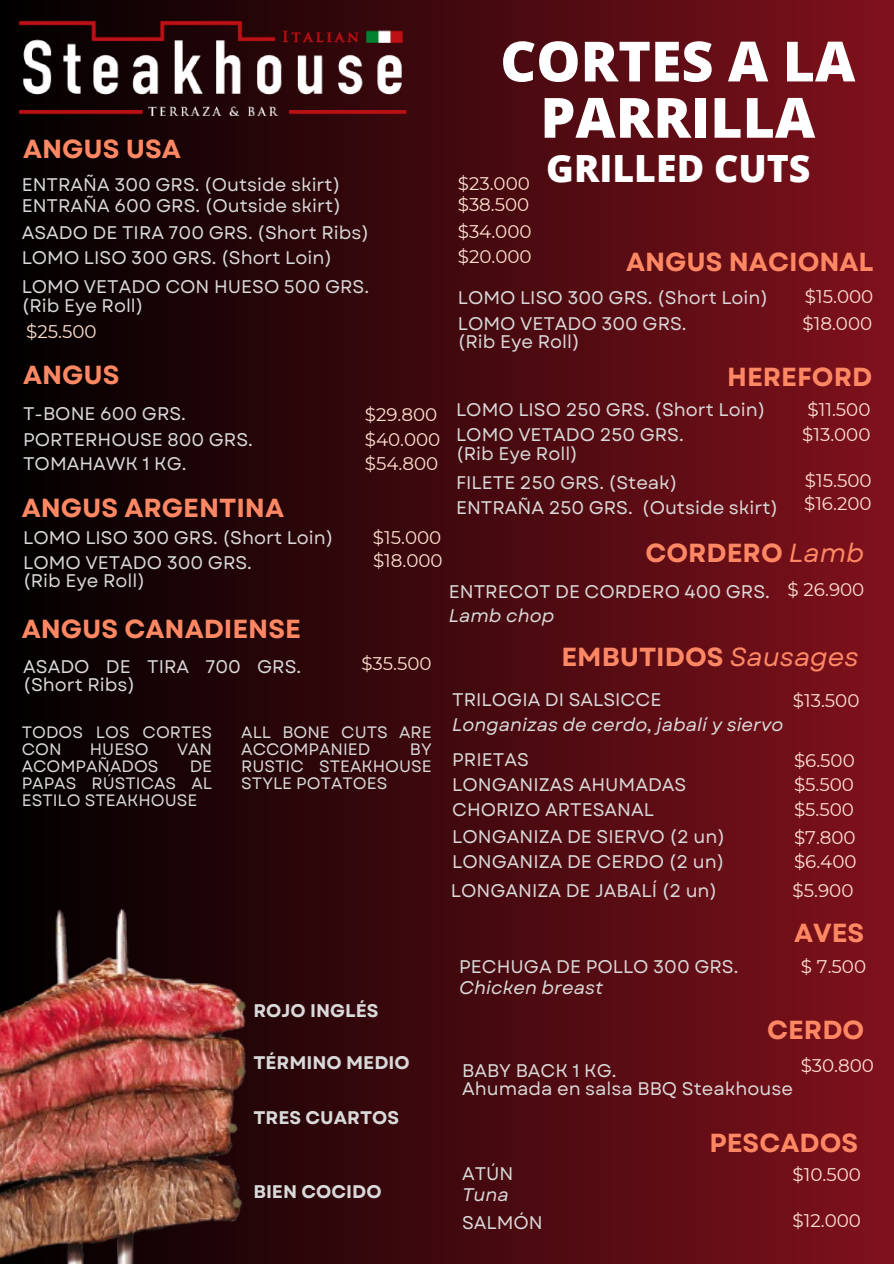
<style>
.page{position:relative;width:894px;height:1264px;background:#fff}
.page>*{position:absolute;margin:0;border:0;box-sizing:border-box;transform-origin:0 0}
.t1{font:800 55.5px/56.2px "Open Sans";color:#fff;text-align:center}
.t2{font:800 37.5px "Open Sans";color:#fff}
.t3{font:700 26.1px "Garet";color:#ff8864}
.t4{font:18.3px/18.6px "Garet";color:#d9d9d9}
.t5{font:18.3px "Montserrat";color:#ffe1d0}
.t6{font:italic 18.3px "Garet";color:#d9d9d9}
.t7{font:700 18.3px "Garet";color:#d9d9d9}
.t8{font:16.5px/16.8px "Garet";color:#d9d9d9}
.s1{font-weight:400;font-style:italic}
.s2{font-family:"Montserrat";color:#ffe1d0}
</style>
<div class="page">
<div style="left:0;top:0;width:893px;height:1263px;background:linear-gradient(to right,#000,#7f111c)"></div>
<img style="left:19px;top:20px;width:387px;height:95px">
<img style="left:0;top:878px;width:466px;height:385px">
<h1 class="t1" style="left:500px;top:32px;width:356px">CORTES A LA<br>PARRILLA</h1>
<h2 class="t2" style="left:546px;top:142px;width:266px">GRILLED CUTS</h2>
<h3 class="t3" style="left:23px;top:130px;width:159px">ANGUS USA</h3>
<p class="t4" style="left:22px;top:175px;width:320px">ENTRAÑA 300 GRS. (Outside skirt)</p>
<p class="t5" style="left:457px;top:172px;width:74px">$23.000</p>
<p class="t4" style="left:22px;top:224px;width:349px">ASADO DE TIRA 700 GRS. (Short Ribs)</p>
<p class="t5" style="left:457px;top:220px;width:75px">$34.000</p>
<p class="t4" style="left:22px;top:248px;width:312px">LOMO LISO 300 GRS. (Short Loin)</p>
<p class="t5" style="left:457px;top:245px;width:75px">$20.000</p>
<p class="t4" style="left:22px;top:196px;width:321px">ENTRAÑA 600 GRS. (Outside skirt)</p>
<p class="t5" style="left:457px;top:193px;width:73px">$38.500</p>
<h3 class="t3" style="left:626px;top:243px;width:249px">ANGUS NACIONAL</h3>
<p class="t4" style="left:457px;top:289px;width:312px">LOMO LISO 300 GRS. (Short Loin)</p>
<p class="t5" style="left:804px;top:285px;width:70px">$15.000</p>
<p class="t4" style="left:457px;top:314px;width:230px">LOMO VETADO 300 GRS. (Rib Eye Roll)</p>
<p class="t5" style="left:802px;top:312px;width:71px">$18.000</p>
<h3 class="t3" style="left:727px;top:358px;width:146px">HEREFORD</h3>
<p class="t4" style="left:456px;top:400px;width:311px">LOMO LISO 250 GRS. (Short Loin)</p>
<p class="t5" style="left:807px;top:398px;width:64px">$11.500</p>
<p class="t4" style="left:456px;top:425px;width:229px">LOMO VETADO 250 GRS. (Rib Eye Roll)</p>
<p class="t5" style="left:802px;top:423px;width:70px">$13.000</p>
<p class="t4" style="left:456px;top:473px;width:223px">FILETE 250 GRS. (Steak)</p>
<p class="t5" style="left:804px;top:469px;width:68px">$15.500</p>
<p class="t4" style="left:456px;top:498px;width:323px">ENTRAÑA 250 GRS. (Outside skirt)</p>
<p class="t5" style="left:803px;top:492px;width:69px">$16.200</p>
<h3 class="t3" style="left:645px;top:533px;width:220px">CORDERO <span class="s1">Lamb</span></h3>
<p class="t4" style="left:448px;top:582px;width:417px">ENTRECOT DE CORDERO 400 GRS. <span class="s2">$ 26.900</span></p>
<p class="t4" style="left:22px;top:278px;width:349px">LOMO VETADO CON HUESO 500 GRS. (Rib Eye Roll)</p>
<p class="t5" style="left:26px;top:321px;width:72px">$25.500</p>
<h3 class="t3" style="left:23px;top:356px;width:98px">ANGUS</h3>
<p class="t4" style="left:23px;top:405px;width:164px">T-BONE 600 GRS.</p>
<p class="t5" style="left:365px;top:403px;width:74px">$29.800</p>
<p class="t4" style="left:23px;top:430px;width:231px">PORTERHOUSE 800 GRS.</p>
<p class="t5" style="left:365px;top:428px;width:77px">$40.000</p>
<p class="t4" style="left:23px;top:454px;width:165px">TOMAHAWK 1 KG.</p>
<p class="t5" style="left:365px;top:452px;width:75px">$54.800</p>
<h3 class="t3" style="left:22px;top:488px;width:264px">ANGUS ARGENTINA</h3>
<p class="t4" style="left:23px;top:528px;width:312px">LOMO LISO 300 GRS. (Short Loin)</p>
<p class="t5" style="left:373px;top:526px;width:70px">$15.000</p>
<p class="t4" style="left:23px;top:553px;width:230px">LOMO VETADO 300 GRS. (Rib Eye Roll)</p>
<p class="t5" style="left:373px;top:549px;width:71px">$18.000</p>
<h3 class="t3" style="left:22px;top:610px;width:281px">ANGUS CANADIENSE</h3>
<p class="t4" style="left:23px;top:657px;width:279px">ASADO DE TIRA 700 GRS. (Short Ribs)</p>
<p class="t5" style="left:361px;top:652px;width:72px">$35.500</p>
<p class="t8" style="left:22px;top:724px;width:192px">TODOS LOS CORTES<br>CON</p>
<p class="t8" style="left:90px;top:741px;width:60px">HUESO</p>
<p class="t8" style="left:177px;top:741px;width:37px">VAN</p>
<p class="t8" style="left:22px;top:757px;width:138px">ACOMPAÑADOS</p>
<p class="t8" style="left:22px;top:757px;width:192px;text-align:justify;text-indent:168px">DE PAPAS RÚSTICAS AL ESTILO STEAKHOUSE</p>
<p class="t8" style="left:241px;top:724px;width:192px">ALL BONE CUTS ARE<br>ACCOMPANIED</p>
<p class="t8" style="left:241px;top:741px;width:192px;text-align:justify;text-indent:169px">BY RUSTIC STEAKHOUSE STYLE POTATOES</p>
<p class="t7" style="left:253px;top:997px;width:127px">ROJO INGLÉS</p>
<p class="t7" style="left:253px;top:1049px;width:158px">TÉRMINO MEDIO</p>
<p class="t7" style="left:253px;top:1104px;width:147px">TRES CUARTOS</p>
<p class="t7" style="left:253px;top:1178px;width:130px">BIEN COCIDO</p>
<p class="t6" style="left:448px;top:602px;width:107px">Lamb chop</p>
<h3 class="t3" style="left:561px;top:638px;width:299px">EMBUTIDOS <span class="s1">Sausages</span></h3>
<p class="t4" style="left:452px;top:690px;width:211px">TRILOGIA DI SALSICCE</p>
<p class="t5" style="left:792px;top:689px;width:68px">$13.500</p>
<p class="t6" style="left:452px;top:711px;width:332px">Longanizas de cerdo, jabalí y siervo</p>
<p class="t4" style="left:452px;top:750px;width:78px">PRIETAS</p>
<p class="t5" style="left:793px;top:749px;width:62px">$6.500</p>
<p class="t4" style="left:452px;top:775px;width:235px">LONGANIZAS AHUMADAS</p>
<p class="t5" style="left:793px;top:773px;width:61px">$5.500</p>
<p class="t4" style="left:452px;top:800px;width:203px">CHORIZO ARTESANAL</p>
<p class="t5" style="left:793px;top:798px;width:61px">$5.500</p>
<p class="t4" style="left:452px;top:827px;width:274px">LONGANIZA DE SIERVO (2 un)</p>
<p class="t5" style="left:793px;top:826px;width:63px">$7.800</p>
<p class="t4" style="left:452px;top:852px;width:273px">LONGANIZA DE CERDO (2 un)</p>
<p class="t5" style="left:793px;top:850px;width:64px">$6.400</p>
<p class="t4" style="left:451px;top:881px;width:268px">LONGANIZA DE JABALÍ (2 un)</p>
<p class="t5" style="left:792px;top:879px;width:62px">$5.900</p>
<h3 class="t3" style="left:793px;top:913px;width:72px">AVES</h3>
<p class="t4" style="left:459px;top:957px;width:280px">PECHUGA DE POLLO 300 GRS.</p>
<p class="t5" style="left:800px;top:955px;width:67px">$ 7.500</p>
<p class="t6" style="left:459px;top:974px;width:145px">Chicken breast</p>
<h3 class="t3" style="left:766px;top:1010px;width:99px">CERDO</h3>
<p class="t4" style="left:462px;top:1061px;width:332px">BABY BACK 1 KG.<br>Ahumada en salsa BBQ Steakhouse</p>
<p class="t5" style="left:800px;top:1054px;width:75px">$30.800</p>
<h3 class="t3" style="left:709px;top:1123px;width:150px">PESCADOS</h3>
<p class="t4" style="left:462px;top:1164px;width:53px">ATÚN</p>
<p class="t5" style="left:792px;top:1163px;width:70px">$10.500</p>
<p class="t4" style="left:462px;top:1213px;width:82px">SALMÓN</p>
<p class="t5" style="left:792px;top:1209px;width:70px">$12.000</p>
<p class="t6" style="left:462px;top:1181px;width:48px">Tuna</p>
</div>
